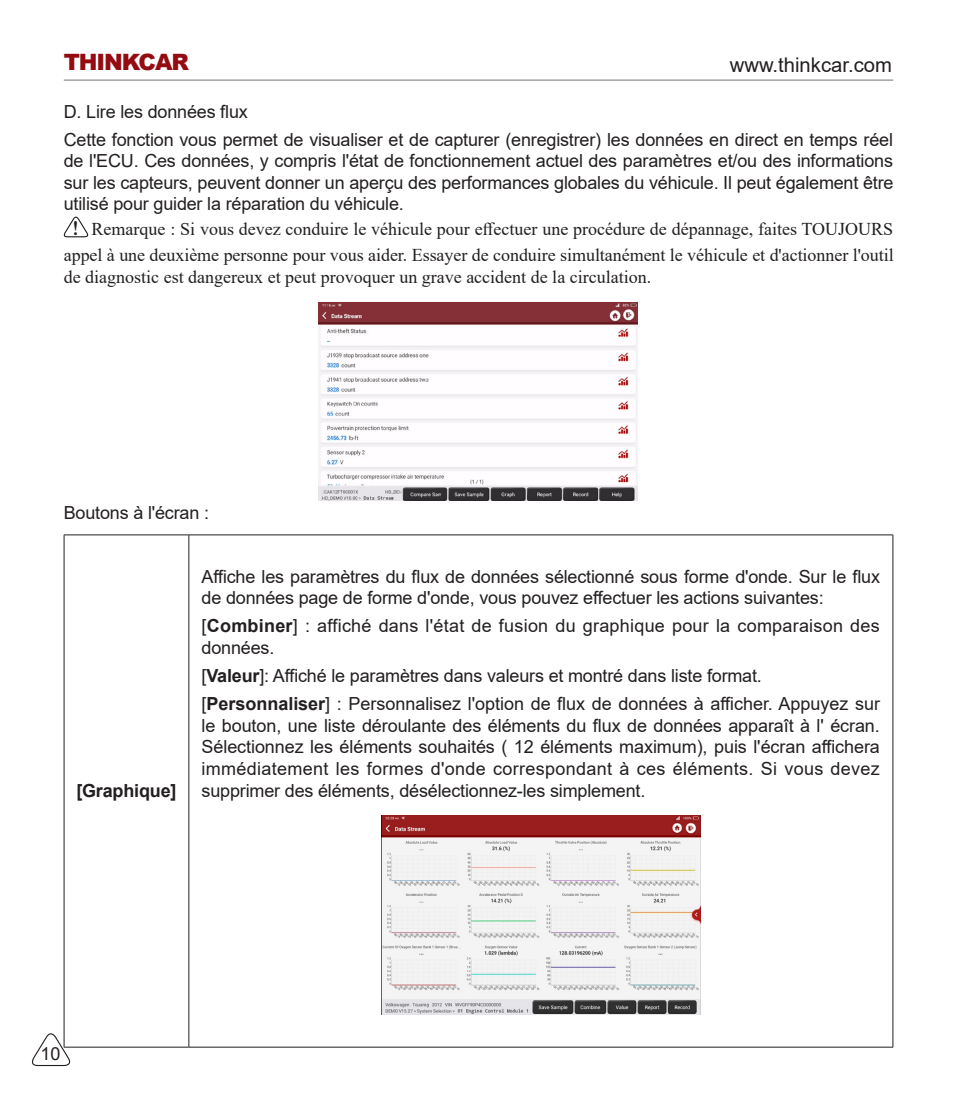
<style>
.page{position:relative;width:957px;height:1098px;background:#fff}
.page>*{position:absolute;margin:0;border:0;box-sizing:border-box;transform-origin:0 0}
.t1{font:900 22.5px "Arial";letter-spacing:-.05em;color:#940c12}
.t2{font:20.25px "Arial";color:#231f20}
.英文文本{font:18px/21.6px "Arial";letter-spacing:-.01em;color:#231f20;text-align:justify}
.英文提示{font:18px/21.6px "Times New Roman";color:#231f20}
.英文文本-2{font:18px/21.6px "Arial";letter-spacing:.015em;color:#231f20}
.英文文本-3{font:700 18px "Arial";letter-spacing:-.01em;color:#231f20}
.s1{font-family:"Source Han Serif CN";font-weight:700}
.s2{font-weight:700}
</style>
<div class="page">
<hr style="left:64px;top:79px;width:829px;height:2px;background:#808285">
<svg style="left:31px;top:1029px;width:42px;height:37px"></svg>
<div style="left:392px;top:331px;width:173px;height:173px;background:linear-gradient(to right,#fff,#fff)"></div>
<svg style="left:63px;top:216px;width:26px;height:22px"></svg>
<img style="left:319px;top:302px;width:319px;height:198px">
<hr style="left:64px;top:534px;width:125px;height:1px;background:#231f20">
<hr style="left:64px;top:535px;width:1px;height:511px;background:#231f20">
<hr style="left:189px;top:534px;width:704px;height:1px;background:#231f20">
<hr style="left:188px;top:535px;width:1px;height:511px;background:#231f20">
<hr style="left:892px;top:535px;width:1px;height:511px;background:#231f20">
<hr style="left:64px;top:1046px;width:125px;height:1px;background:#231f20">
<hr style="left:189px;top:1046px;width:704px;height:1px;background:#231f20">
<img style="left:381px;top:815px;width:319px;height:198px">
<p class="t1" style="left:64px;top:46px;width:127px">THINKCAR</p>
<p class="t2" style="left:730px;top:50px;width:164px">www.thinkcar.com</p>
<p class="英文文本" style="left:64px;top:100px;width:186px">D. Lire les données flux</p>
<p class="英文文本" style="left:64px;top:128px;width:831px">Cette fonction vous permet de visualiser et de capturer (enregistrer) les données en direct en temps réel de l'ECU. Ces données, y compris l'état de fonctionnement actuel des paramètres et/ou des informations sur les capteurs, peuvent donner un aperçu des performances globales du véhicule. Il peut également être utilisé pour guider la réparation du véhicule.</p>
<p class="英文提示" style="left:71px;top:218px;width:823px"><span class="s1">！</span>Remarque : Si vous devez conduire le véhicule pour effectuer une procédure de dépannage, faites TOUJOURS</p>
<p class="英文提示" style="left:64px;top:243px;width:831px">appel à une deuxième personne pour vous aider. Essayer de conduire simultanément le véhicule et d'actionner l'outil de diagnostic est dangereux et peut provoquer un grave accident de la circulation.</p>
<p class="英文文本" style="left:64px;top:502px;width:147px">Boutons à l'écran :</p>
<p class="英文文本-3" style="left:76px;top:778px;width:102px">[Graphique]</p>
<p class="英文文本" style="left:202px;top:565px;width:680px">Affiche les paramètres du flux de données sélectionné sous forme d'onde. Sur le flux de données page de forme d'onde, vous pouvez effectuer les actions suivantes:</p>
<p class="英文文本-2" style="left:202px;top:615px;width:679px">[<span class="s2">Combiner</span>] : affiché dans l'état de fusion du graphique pour la comparaison des données.</p>
<p class="英文文本" style="left:202px;top:664px;width:562px">[<span class="s2">Valeur</span>]: Affiché le paramètres dans valeurs et montré dans liste format.</p>
<p class="英文文本" style="left:202px;top:692px;width:680px">[<span class="s2">Personnaliser</span>] : Personnalisez l'option de flux de données à afficher. Appuyez sur le bouton, une liste déroulante des éléments du flux de données apparaît à l' écran.<br>Sélectionnez les éléments souhaités ( 12 éléments maximum), puis l'écran affichera immédiatement les formes d'onde correspondant à ces éléments. Si vous devez supprimer des éléments, désélectionnez-les simplement.</p>
<p class="英文文本" style="left:40px;top:1042px;width:22px">10</p>
</div>
